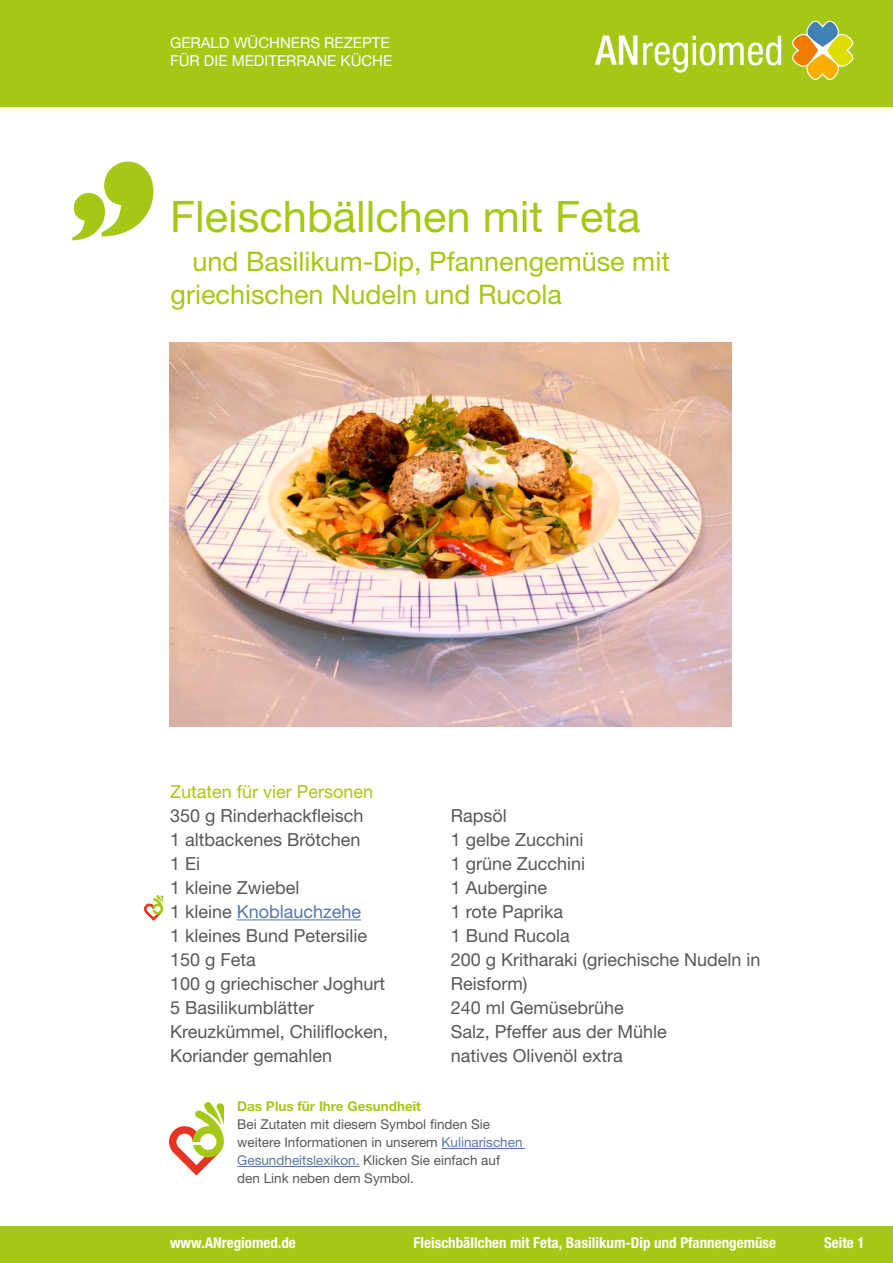
<style>
.page{position:relative;width:893px;height:1263px;background:#fff}
.page>*{position:absolute;margin:0;border:0;box-sizing:border-box;transform-origin:0 0}
.t1{font:43.5px "Helvetica Neue LT Std";color:#a5c715}
.t2{font:27px/32.4px "Helvetica Neue LT Std";color:#a5c715}
.t3{font:18px/24px "Helvetica Neue LT Std";color:#575756}
.t4{font:18px "Helvetica Neue LT Std";color:#a5c715}
.t5{font:700 condensed 15px "Helvetica Neue LT Std";color:#fff}
.t6{font:15px/18px "Helvetica Neue LT Std";color:#fff}
.t7{font:13.5px/18px "Helvetica Neue LT Std";color:#575756}
.t8{font:700 13.5px "Helvetica Neue LT Std";color:#a5c715}
.s1{color:#5576af}
</style>
<div class="page">
<div style="left:0;top:0;width:893px;height:106px;background:#a5c715"></div>
<div style="left:0;top:1227px;width:893px;height:36px;background:#a5c715"></div>
<svg style="left:595px;top:35px;width:42px;height:30px"></svg>
<svg style="left:643px;top:36px;width:138px;height:37px"></svg>
<svg style="left:792px;top:21px;width:62px;height:59px"></svg>
<svg style="left:72px;top:162px;width:81px;height:78px"></svg>
<hr style="left:237px;top:919px;width:124px;height:1px;background:#5576af">
<img style="left:170px;top:342px;width:561px;height:384px">
<svg style="left:144px;top:895px;width:19px;height:26px"></svg>
<svg style="left:169px;top:1102px;width:55px;height:73px"></svg>
<hr style="left:442px;top:1148px;width:83px;height:1px;background:#5576af">
<hr style="left:237px;top:1166px;width:122px;height:1px;background:#5576af">
<p class="t6" style="left:170px;top:33px;width:224px">GERALD WÜCHNERS REZEPTE<br>FÜR DIE MEDITERRANE KÜCHE</p>
<h1 class="t1" style="left:170px;top:191px;width:472px">Fleischbällchen mit Feta</h1>
<h2 class="t2" style="left:171px;top:245px;width:501px;text-indent:22px">und Basilikum-Dip, Pfannengemüse mit griechischen Nudeln und Rucola</h2>
<p class="t4" style="left:170px;top:781px;width:205px">Zutaten für vier Personen</p>
<p class="t3" style="left:170px;top:803px;width:220px">350 g Rinderhackfleisch<br>1 altbackenes Brötchen<br>1 Ei<br>1 kleine Zwiebel<br>1 kleine <span class="s1">Knoblauchzehe<br></span>1 kleines Bund Petersilie<br>150 g Feta<br>100 g griechischer Joghurt<br>5 Basilikumblätter<br>Kreuzkümmel, Chiliflocken,<br>Koriander gemahlen</p>
<p class="t3" style="left:451px;top:803px;width:311px">Rapsöl<br>1 gelbe Zucchini<br>1 grüne Zucchini<br>1 Aubergine<br>1 rote Paprika<br>1 Bund Rucola<br>200 g Kritharaki (griechische Nudeln in<br>Reisform)<br>240 ml Gemüsebrühe<br>Salz, Pfeffer aus der Mühle<br>natives Olivenöl extra</p>
<p class="t8" style="left:237px;top:1098px;width:185px">Das Plus für Ihre Gesundheit</p>
<p class="t7" style="left:237px;top:1115px;width:287px">Bei Zutaten mit diesem Symbol finden Sie weitere Informationen in unserem <span class="s1">Kulinarischen Gesundheitslexikon.</span> Klicken Sie einfach auf den Link neben dem Symbol.</p>
<p class="t5" style="left:170px;top:1234px;width:127px">www.ANregiomed.de</p>
<p class="t5" style="left:414px;top:1234px;width:364px">Fleischbällchen mit Feta, Basilikum-Dip und Pfannengemüse</p>
<p class="t5" style="left:824px;top:1234px;width:42px">Seite 1</p>
</div>
